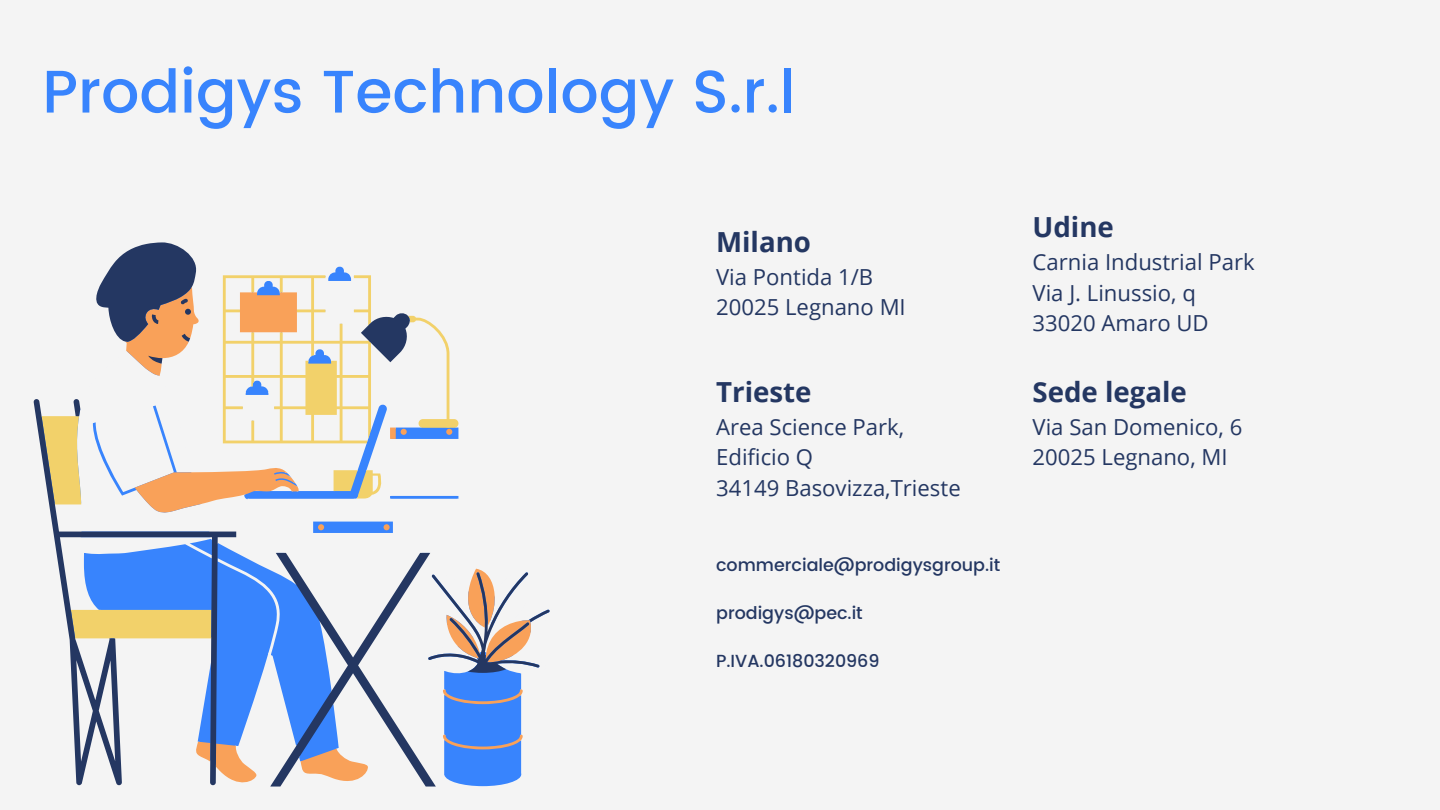
<style>
.page{position:relative;width:1440px;height:810px;background:#f4f4f4}
.page>*{position:absolute;margin:0;border:0;box-sizing:border-box;transform-origin:0 0}
.t1{font:500 60px "Poppins";color:#3884fd}
.t2{font:700 27.7px "Open Sans";color:#243762}
.t3{font:22.1px/30.8px "Open Sans";color:#243762}
.t4{font:500 17.5px "Poppins";color:#243762}
</style>
<div class="page">
<svg style="left:33px;top:242px;width:517px;height:545px"></svg>
<h1 class="t1" style="left:42px;top:57px;width:755px">Prodigys Technology S.r.l</h1>
<p class="t2" style="left:716px;top:222px;width:96px">Milano</p>
<p class="t3" style="left:716px;top:261px;width:191px">Via Pontida 1/B<br>20025 Legnano MI</p>
<h2 class="t2" style="left:716px;top:372px;width:97px">Trieste</h2>
<h2 class="t3" style="left:716px;top:411px;width:246px">Area Science Park,<br>Edificio Q<br>34149 Basovizza,Trieste</h2>
<p class="t4" style="left:716px;top:554px;width:286px">commerciale@prodigysgroup.it</p>
<h2 class="t4" style="left:716px;top:602px;width:148px">prodigys@pec.it</h2>
<h2 class="t4" style="left:716px;top:650px;width:165px">P.IVA.06180320969</h2>
<h2 class="t2" style="left:1033px;top:207px;width:83px">Udine</h2>
<h2 class="t3" style="left:1033px;top:246px;width:224px">Carnia Industrial Park<br>Via J. Linussio, q<br>33020 Amaro UD</h2>
<p class="t2" style="left:1033px;top:372px;width:156px">Sede legale</p>
<p class="t3" style="left:1033px;top:411px;width:211px">Via San Domenico, 6<br>20025 Legnano, MI</p>
</div>
